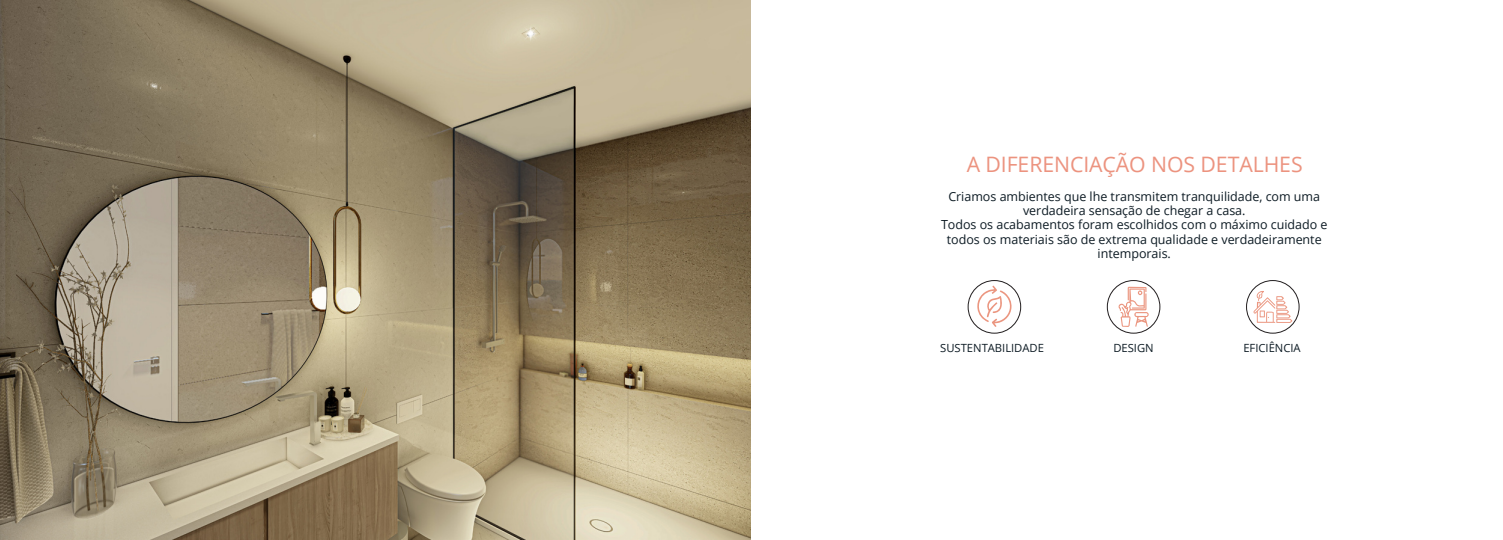
<style>
.page{position:relative;width:1503px;height:540px;background:#fff}
.page>*{position:absolute;margin:0;border:0;box-sizing:border-box;transform-origin:0 0}
.t1{font:21.25px "Open Sans";letter-spacing:-.005em;color:#ec937f}
.t2{font:12.5px/14px "Open Sans";color:#0d1b24;text-align:center}
.t3{font:11.25px "Open Sans";color:#0d1b24}
</style>
<div class="page">
<img style="left:0;top:0;width:751px;height:538px">
<div style="left:967px;top:280px;width:54px;height:53px;border:1px solid #231f20;border-radius:50%"></div>
<div style="left:1107px;top:280px;width:53px;height:53px;border:1px solid #231f20;border-radius:50%"></div>
<div style="left:1246px;top:280px;width:53px;height:53px;border:1px solid #231f20;border-radius:50%"></div>
<svg style="left:976px;top:285px;width:35px;height:41px"></svg>
<svg style="left:1118px;top:286px;width:30px;height:41px"></svg>
<svg style="left:1253px;top:290px;width:39px;height:32px"></svg>
<p class="t1" style="left:966px;top:149px;width:337px">A DIFERENCIAÇÃO NOS DETALHES</p>
<h1 class="t2" style="left:941px;top:189px;width:388px">Criamos ambientes que lhe transmitem tranquilidade, com uma verdadeira sensação de chegar a casa.<br>Todos os acabamentos foram escolhidos com o máximo cuidado e todos os materiais são de extrema qualidade e verdadeiramente intemporais.</h1>
<h2 class="t3" style="left:940px;top:340px;width:105px">SUSTENTABILIDADE</h2>
<p class="t3" style="left:1113px;top:340px;width:42px">DESIGN</p>
<p class="t3" style="left:1243px;top:340px;width:59px">EFICIÊNCIA</p>
</div>
